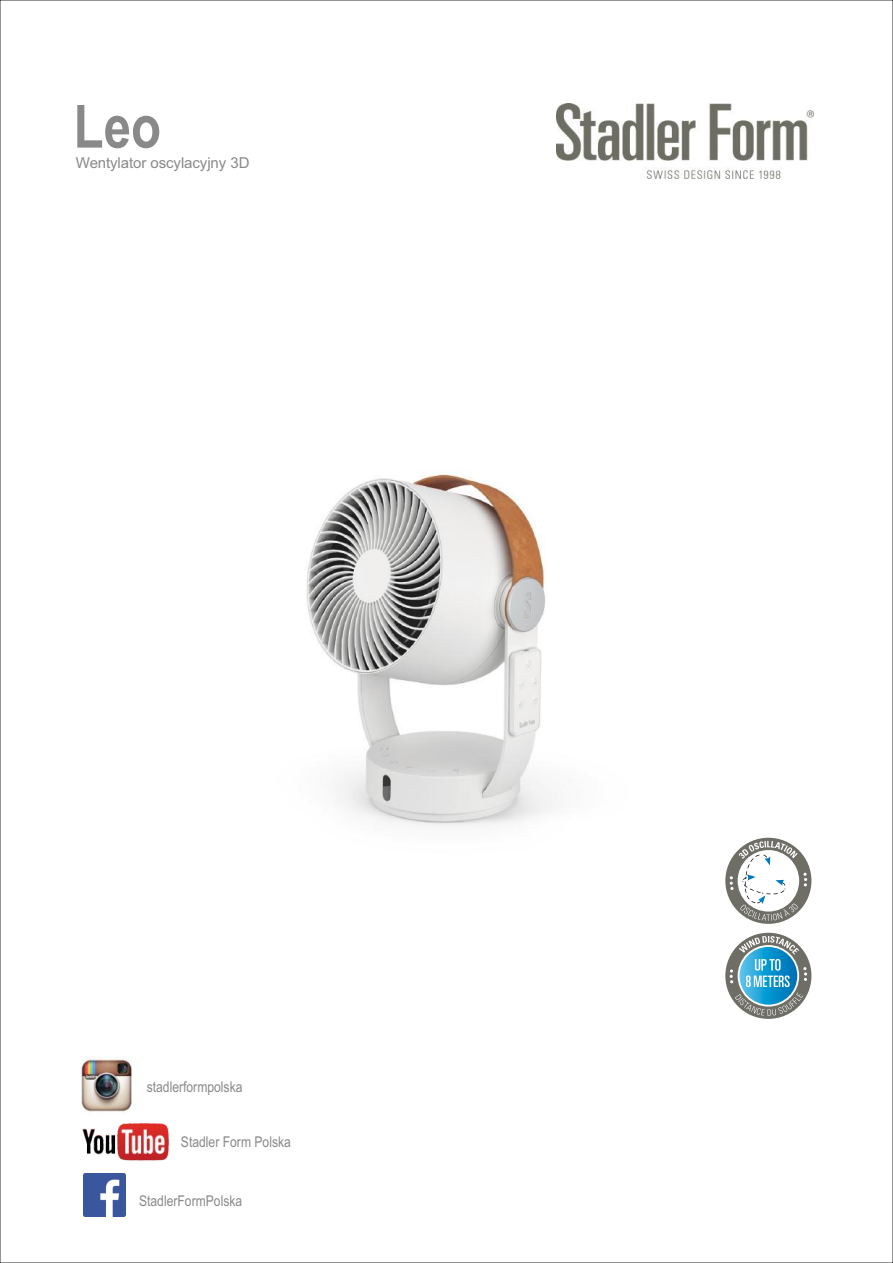
<style>
.page{position:relative;width:893px;height:1263px;background:#fff}
.page>*{position:absolute;margin:0;border:0;box-sizing:border-box;transform-origin:0 0}
.t1{font:700 60px "Arial Narrow";color:#898989}
.t2{font:15px "Arial";letter-spacing:-.005em;color:#898989}
.t3{font:14.85px "Arial Narrow";color:#898989}
</style>
<div class="page">
<img style="left:557px;top:103px;width:256px;height:76px">
<img style="left:80px;top:1057px;width:52px;height:55px">
<img style="left:83px;top:1174px;width:43px;height:42px">
<img style="left:82px;top:1123px;width:87px;height:38px">
<img style="left:306px;top:474px;width:250px;height:353px">
<svg style="left:725px;top:838px;width:86px;height:86px"></svg>
<svg style="left:725px;top:933px;width:86px;height:86px"></svg>
<h1 class="t1" style="left:74px;top:104px;width:89px">Leo</h1>
<p class="t2" style="left:76px;top:157px;width:175px">Wentylator oscylacyjny 3D</p>
<p class="t3" style="left:147px;top:1081px;width:97px">stadlerformpolska</p>
<p class="t3" style="left:181px;top:1136px;width:112px">Stadler Form Polska</p>
<p class="t3" style="left:139px;top:1195px;width:105px">StadlerFormPolska</p>
</div>
